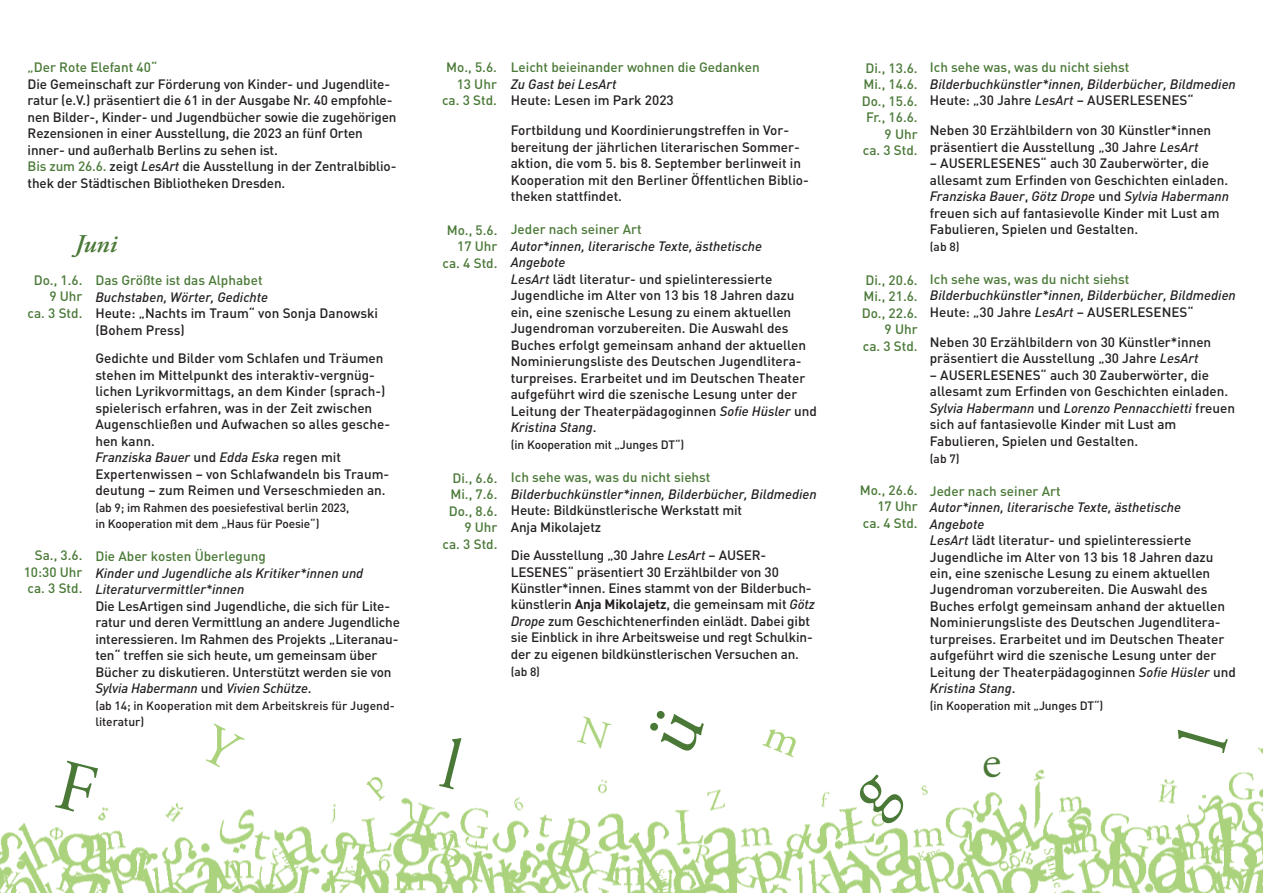
<style>
.page{position:relative;width:1263px;height:893px;background:#fff}
.page>*{position:absolute;margin:0;border:0;box-sizing:border-box;transform-origin:0 0}
.t1{font:italic 600 25.5px "Adobe Garamond Pro";color:#4a7937}
.t2{font:15px "Adobe Garamond Pro";color:#abd37c}
.t3{font:500 13.5px/16.5px "DIN";color:#231f20}
.t4{font:500 13.5px/16.5px "DIN";color:#4a7937;text-align:right}
.t5{font:italic 500 13.5px/16.5px "DIN";color:#231f20}
.t6{font:500 12px/16.5px "DIN";letter-spacing:-.01em;color:#231f20}
.t7{font:12px "Adobe Garamond Pro";color:#abd37c}
.s1{color:#4a7937}
.s2{font-style:italic}
.s3{font-weight:700}
.s4{font-style:normal}
</style>
<div class="page">
<img style="left:0;top:747px;width:1263px;height:146px">
<svg style="left:96px;top:879px;width:15px;height:14px"></svg>
<svg style="left:438px;top:832px;width:31px;height:38px"></svg>
<svg style="left:55px;top:760px;width:43px;height:55px"></svg>
<svg style="left:1175px;top:747px;width:53px;height:6px"></svg>
<svg style="left:854px;top:772px;width:56px;height:55px"></svg>
<svg style="left:439px;top:747px;width:27px;height:42px"></svg>
<svg style="left:646px;top:747px;width:60px;height:10px"></svg>
<svg style="left:983px;top:757px;width:18px;height:20px"></svg>
<svg style="left:762px;top:747px;width:38px;height:10px"></svg>
<svg style="left:365px;top:775px;width:26px;height:26px"></svg>
<svg style="left:197px;top:747px;width:48px;height:25px"></svg>
<svg style="left:576px;top:747px;width:35px;height:3px"></svg>
<p class="t4" style="left:28px;top:59px;width:131px">„Der Rote Elefant 40“</p>
<p class="t3" style="left:28px;top:76px;width:370px">Die Gemeinschaft zur Förderung von Kinder- und Jugendlite&shy;ratur (e.V.) präsentiert die 61 in der Ausgabe Nr. 40 empfohle&shy;nen Bilder-, Kinder- und Jugendbücher sowie die zugehörigen Rezensionen in einer Ausstellung, die 2023 an fünf Orten inner- und außerhalb Berlins zu sehen ist.<br><span class="s1">Bis zum 26.6.</span> zeigt <span class="s2">LesArt</span> die Ausstellung in der Zentralbiblio&shy;thek der Städtischen Bibliotheken Dresden.</p>
<h1 class="t1" style="left:75px;top:229px;width:44px">Juni</h1>
<p class="t4" style="left:28px;top:272px;width:56px">Do., 1.6.<br>9 Uhr<br>ca. 3 Std.</p>
<p class="t4" style="left:24px;top:547px;width:60px;text-align:justify;text-indent:11px">Sa., 3.6.<br>10:30 Uhr ca. 3 Std.</p>
<p class="t4" style="left:95px;top:272px;width:169px">Das Größte ist das Alphabet</p>
<p class="t5" style="left:95px;top:288px;width:174px">Buchstaben, Wörter, Gedichte</p>
<p class="t3" style="left:95px;top:305px;width:284px">Heute: „Nachts im Traum“ von Sonja Danowski (Bohem Press)</p>
<p class="t3" style="left:95px;top:350px;width:296px">Gedichte und Bilder vom Schlafen und Träumen stehen im Mittelpunkt des interaktiv-vergnüg&shy;lichen Lyrikvormittags, an dem Kinder (sprach-) spielerisch erfahren, was in der Zeit zwischen Augenschließen und Aufwachen so alles gesche&shy;hen kann.<br><span class="s2">Franziska Bauer</span> und <span class="s2">Edda Eska</span> regen mit Expertenwissen – von Schlafwandeln bis Traum&shy;deutung – zum Reimen und Verseschmieden an.</p>
<p class="t6" style="left:95px;top:499px;width:256px">(ab 9; im Rahmen des poesiefestival berlin 2023, in Kooperation mit dem „Haus für Poesie“)</p>
<p class="t4" style="left:95px;top:548px;width:172px">Die Aber kosten Überlegung</p>
<p class="t5" style="left:95px;top:564px;width:269px">Kinder und Jugendliche als Kritiker*innen und<br>Literaturvermittler*innen</p>
<p class="t3" style="left:95px;top:597px;width:306px">Die LesArtigen sind Jugendliche, die sich für Lite&shy;ratur und deren Vermittlung an andere Jugendliche interessieren. Im Rahmen des Projekts „Literanau&shy;ten“ treffen sie sich heute, um gemeinsam über Bücher zu diskutieren. Unterstützt werden sie von <span class="s2">Sylvia Habermann</span> und <span class="s2">Vivien Schütze</span>.</p>
<p class="t6" style="left:95px;top:697px;width:301px">(ab 14; in Kooperation mit dem Arbeitskreis für Jugend&shy;literatur)</p>
<p class="t4" style="left:442px;top:59px;width:56px">Mo., 5.6.<br>13 Uhr ca. 3 Std.</p>
<p class="t4" style="left:443px;top:222px;width:56px">Mo., 5.6.<br>17 Uhr ca. 4 Std.</p>
<p class="t4" style="left:443px;top:470px;width:56px">Di., 6.6.<br>Mi., 7.6.<br>Do., 8.6.<br>9 Uhr<br>ca. 3 Std.</p>
<p class="t4" style="left:511px;top:59px;width:250px">Leicht beieinander wohnen die Gedanken</p>
<p class="t5" style="left:511px;top:76px;width:107px">Zu Gast bei LesArt</p>
<p class="t3" style="left:511px;top:92px;width:164px">Heute: Lesen im Park 2023</p>
<p class="t3" style="left:511px;top:122px;width:300px">Fortbildung und Koordinierungstreffen in Vor&shy;bereitung der jährlichen literarischen Sommer&shy;aktion, die vom 5. bis 8. September berlinweit in Kooperation mit den Berliner Öffentlichen Biblio&shy;theken stattfindet.</p>
<p class="t4" style="left:511px;top:221px;width:132px">Jeder nach seiner Art</p>
<p class="t3" style="left:511px;top:238px;width:308px"><span class="s2">Autor*innen, literarische Texte, ästhetische Angebote<br>LesArt</span> lädt literatur- und spielinteressierte Jugendliche im Alter von 13 bis 18 Jahren dazu ein, eine szenische Lesung zu einem aktuellen Jugendroman vorzubereiten. Die Auswahl des Buches erfolgt gemeinsam anhand der aktuellen Nominierungsliste des Deutschen Jugendlitera&shy;turpreises. Erarbeitet und im Deutschen Theater aufgeführt wird die szenische Lesung unter der Leitung der Theaterpädagoginnen <span class="s2">Sofie Hüsler</span> und <span class="s2">Kristina Stang</span>.</p>
<p class="t6" style="left:511px;top:436px;width:175px">(in Kooperation mit „Junges DT“)</p>
<p class="t4" style="left:511px;top:469px;width:201px">Ich sehe was, was du nicht siehst</p>
<p class="t5" style="left:511px;top:485px;width:308px">Bilderbuchkünstler*innen, Bilderbücher, Bildmedien</p>
<p class="t3" style="left:511px;top:502px;width:233px">Heute: Bildkünstlerische Werkstatt mit<br>Anja Mikolajetz</p>
<p class="t3" style="left:511px;top:547px;width:306px">Die Ausstellung „30 Jahre <span class="s2">LesArt</span> – AUSER-LESENES“ präsentiert 30 Erzählbilder von 30<br>Künstler*innen. Eines stammt von der Bilderbuch&shy;künstlerin <span class="s3">Anja Mikolajetz</span>, die gemeinsam mit <span class="s2">Götz Drope</span> zum Geschichtenerfinden einlädt. Dabei gibt sie Einblick in ihre Arbeitsweise und regt Schulkin&shy;der zu eigenen bildkünstlerischen Versuchen an.</p>
<p class="t6" style="left:511px;top:663px;width:31px">(ab 8)</p>
<p class="t4" style="left:862px;top:59px;width:57px">Di., 13.6.<br>Mi., 14.6.<br>Do., 15.6.<br>Fr., 16.6.<br>9 Uhr<br>ca. 3 Std.</p>
<p class="t4" style="left:862px;top:271px;width:57px">Di., 20.6.<br>Mi., 21.6.<br>Do., 22.6.<br>9 Uhr<br>ca. 3 Std.</p>
<p class="t4" style="left:860px;top:482px;width:59px">Mo., 26.6.<br>17 Uhr ca. 4 Std.</p>
<p class="t4" style="left:930px;top:59px;width:201px">Ich sehe was, was du nicht siehst</p>
<p class="t5" style="left:930px;top:76px;width:308px">Bilderbuchkünstler*innen, Bilderbücher, Bildmedien<br><span class="s4">Heute: „30 Jahre</span> LesArt <span class="s4">– AUSERLESENES“</span></p>
<p class="t3" style="left:930px;top:122px;width:283px">Neben 30 Erzählbildern von 30 Künstler*innen präsentiert die Ausstellung „30 Jahre <span class="s2">LesArt</span></p>
<p class="t3" style="left:930px;top:155px;width:301px">– AUSERLESENES“ auch 30 Zauberwörter, die allesamt zum Erfinden von Geschichten einladen.<br><span class="s2">Franziska Bauer</span>, <span class="s2">Götz Drope</span> und <span class="s2">Sylvia Habermann </span>freuen sich auf fantasievolle Kinder mit Lust am Fabulieren, Spielen und Gestalten.</p>
<p class="t6" style="left:930px;top:238px;width:31px">(ab 8)</p>
<p class="t4" style="left:930px;top:271px;width:201px">Ich sehe was, was du nicht siehst</p>
<p class="t5" style="left:930px;top:287px;width:308px">Bilderbuchkünstler*innen, Bilderbücher, Bildmedien<br><span class="s4">Heute: „30 Jahre</span> LesArt <span class="s4">– AUSERLESENES“</span></p>
<p class="t3" style="left:930px;top:334px;width:283px">Neben 30 Erzählbildern von 30 Künstler*innen präsentiert die Ausstellung „30 Jahre <span class="s2">LesArt</span></p>
<p class="t3" style="left:930px;top:367px;width:307px">– AUSERLESENES“ auch 30 Zauberwörter, die allesamt zum Erfinden von Geschichten einladen.<br><span class="s2">Sylvia Habermann</span> und <span class="s2">Lorenzo Pennacchietti</span> freuen sich auf fantasievolle Kinder mit Lust am Fabulieren, Spielen und Gestalten.</p>
<p class="t6" style="left:930px;top:450px;width:31px">(ab 7)</p>
<p class="t4" style="left:930px;top:482px;width:132px">Jeder nach seiner Art</p>
<p class="t3" style="left:930px;top:499px;width:308px"><span class="s2">Autor*innen, literarische Texte, ästhetische Angebote<br>LesArt</span> lädt literatur- und spielinteressierte Jugendliche im Alter von 13 bis 18 Jahren dazu ein, eine szenische Lesung zu einem aktuellen Jugendroman vorzubereiten. Die Auswahl des Buches erfolgt gemeinsam anhand der aktuellen Nominierungsliste des Deutschen Jugendlitera&shy;turpreises. Erarbeitet und im Deutschen Theater aufgeführt wird die szenische Lesung unter der Leitung der Theaterpädagoginnen <span class="s2">Sofie Hüsler</span> und <span class="s2">Kristina Stang</span>.</p>
<p class="t6" style="left:930px;top:697px;width:175px">(in Kooperation mit „Junges DT“)</p>
<p class="t7" style="left:288px;top:846px;width:31px;rotate:56deg">Höhle</p>
<p class="t7" style="left:666px;top:866px;width:27px;rotate:74deg">Schlü</p>
<p class="t7" style="left:916px;top:850px;width:25px;rotate:-19deg">Krne</p>
<p class="t2" style="left:1057px;top:845px;width:42px;rotate:74deg">Stunde</p>
</div>
